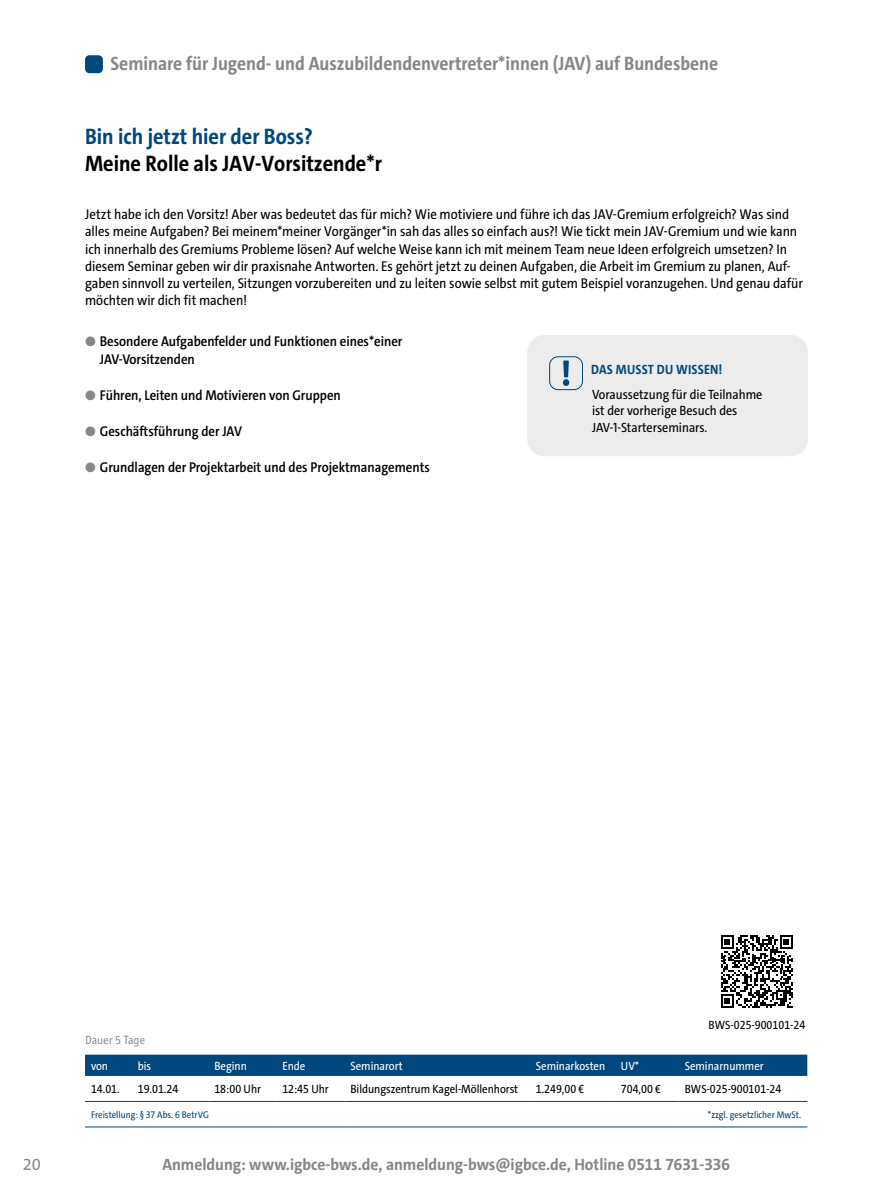
<style>
.page{position:relative;width:893px;height:1191px;background:#fff}
.page>*{position:absolute;margin:0;border:0;box-sizing:border-box;transform-origin:0 0}
.t1{font:700 22.5px "The Sans S Cd";color:#000}
.t2{font:700 22.5px "The Sans S Cd";color:#00477e}
.t3{font:700 19.5px "The Sans S Cd";color:#868786}
.t4{font:700 16.5px "The Sans S Cd";color:#868786;scale:1.05 1}
.t5{font:16.5px "The Sans";color:#868786}
.t6{font:14.25px/17.2px "The Sans S Cd";color:#000}
.t7{font:600 14.25px/18px "The Sans S Cd";color:#000}
.t8{font:13.5px/16.5px "The Sans S Cd";color:#000}
.t9{font:700 13.5px "The Sans S Cd";letter-spacing:.015em;color:#00477e}
.t10{font:12px "The Sans S Cd";color:#000}
.t11{font:12px "The Sans S Cd";color:#fff}
.t12{font:12px "Officina Sans ITC Std";color:#868786}
.t13{font:9.75px "The Sans S Cd";color:#00477e}
.s1{color:#868786}
</style>
<div class="page">
<div style="left:85px;top:55px;width:18px;height:18px;background:#00477e;border-radius:4px"></div>
<svg style="left:85px;top:1054px;width:722px;height:22px;background:#084d82"></svg>
<hr style="left:85px;top:1126px;width:47px;height:1px;background:#00477e">
<hr style="left:132px;top:1126px;width:76px;height:1px;background:#00477e">
<hr style="left:208px;top:1126px;width:68px;height:1px;background:#00477e">
<hr style="left:276px;top:1126px;width:68px;height:1px;background:#00477e">
<hr style="left:344px;top:1126px;width:186px;height:1px;background:#00477e">
<hr style="left:530px;top:1126px;width:85px;height:1px;background:#00477e">
<hr style="left:615px;top:1126px;width:64px;height:1px;background:#00477e">
<hr style="left:679px;top:1126px;width:128px;height:1px;background:#00477e">
<hr style="left:85px;top:1101px;width:47px;height:1px;background:#00477e">
<hr style="left:132px;top:1101px;width:76px;height:1px;background:#00477e">
<hr style="left:208px;top:1101px;width:68px;height:1px;background:#00477e">
<hr style="left:276px;top:1101px;width:68px;height:1px;background:#00477e">
<hr style="left:344px;top:1101px;width:186px;height:1px;background:#00477e">
<hr style="left:530px;top:1101px;width:85px;height:1px;background:#00477e">
<hr style="left:615px;top:1101px;width:64px;height:1px;background:#00477e">
<hr style="left:679px;top:1101px;width:128px;height:1px;background:#00477e">
<div style="left:527px;top:335px;width:281px;height:121px;background:#ececec;border-radius:17px"></div>
<div style="left:549px;top:356px;width:34px;height:34px;border:1px solid #00477e;border-radius:9px"></div>
<svg style="left:563px;top:360px;width:6px;height:26px"></svg>
<svg style="left:721px;top:935px;width:72px;height:72px"></svg>
<h2 class="t3" style="left:111px;top:51px;width:609px">Seminare für Jugend- und Auszubildendenvertreter*innen (JAV) auf Bundesbene</h2>
<h1 class="t2" style="left:85px;top:122px;width:229px">Bin ich jetzt hier der Boss?</h1>
<h1 class="t1" style="left:85px;top:149px;width:298px">Meine Rolle als JAV-Vorsitzende*r</h1>
<p class="t6" style="left:85px;top:206px;width:719px">Jetzt habe ich den Vorsitz! Aber was bedeutet das für mich? Wie motiviere und führe ich das JAV-Gremium erfolgreich? Was sind alles meine Aufgaben? Bei meinem*meiner Vorgänger*in sah das alles so einfach aus?! Wie tickt mein JAV-Gremium und wie kann ich innerhalb des Gremiums Probleme lösen? Auf welche Weise kann ich mit meinem Team neue Ideen erfolgreich umsetzen? In diesem Seminar geben wir dir praxisnahe Antworten. Es gehört jetzt zu deinen Aufgaben, die Arbeit im Gremium zu planen, Auf&shy;gaben sinnvoll zu verteilen, Sitzungen vorzubereiten und zu leiten sowie selbst mit gutem Beispiel voranzugehen. Und genau dafür möchten wir dich fit machen!</p>
<p class="t7" style="left:100px;top:332px;width:304px;text-indent:-15px"><span class="s1">●</span> Besondere Aufgabenfelder und Funktionen eines*einer<br>JAV-Vorsitzenden</p>
<p class="t7" style="left:85px;top:386px;width:257px"><span class="s1">●</span> Führen, Leiten und Motivieren von Gruppen</p>
<p class="t7" style="left:85px;top:422px;width:158px"><span class="s1">●</span> Geschäftsführung der JAV</p>
<p class="t7" style="left:85px;top:458px;width:346px"><span class="s1">●</span> Grundlagen der Projektarbeit und des Projektmanagements</p>
<p class="t9" style="left:591px;top:361px;width:133px">DAS MUSST DU WISSEN!</p>
<p class="t8" style="left:592px;top:386px;width:172px">Voraussetzung für die Teilnahme ist der vorherige Besuch des<br>JAV-1-Starterseminars.</p>
<p class="t5" style="left:23px;top:1154px;width:20px">20</p>
<p class="t10" style="left:708px;top:1017px;width:98px">BWS-025-900101-24</p>
<p class="t12" style="left:85px;top:1032px;width:62px">Dauer 5 Tage</p>
<p class="t11" style="left:91px;top:1057px;width:19px">von</p>
<p class="t11" style="left:138px;top:1057px;width:15px">bis</p>
<p class="t11" style="left:214px;top:1057px;width:34px">Beginn</p>
<p class="t11" style="left:282px;top:1057px;width:24px">Ende</p>
<p class="t11" style="left:350px;top:1057px;width:54px">Seminarort</p>
<p class="t11" style="left:536px;top:1057px;width:71px">Seminarkosten</p>
<p class="t11" style="left:621px;top:1057px;width:20px">UV*</p>
<p class="t11" style="left:685px;top:1057px;width:80px">Seminarnummer</p>
<p class="t10" style="left:91px;top:1081px;width:30px">14.01.</p>
<p class="t10" style="left:138px;top:1081px;width:42px">19.01.24</p>
<p class="t10" style="left:214px;top:1081px;width:48px">18:00 Uhr</p>
<p class="t10" style="left:282px;top:1081px;width:48px">12:45 Uhr</p>
<p class="t10" style="left:350px;top:1081px;width:169px">Bildungszentrum Kagel-Möllenhorst</p>
<p class="t10" style="left:536px;top:1081px;width:50px">1.249,00 €</p>
<p class="t10" style="left:621px;top:1081px;width:42px">704,00 €</p>
<p class="t10" style="left:685px;top:1081px;width:98px">BWS-025-900101-24</p>
<p class="t13" style="left:91px;top:1108px;width:119px">Freistellung: § 37 Abs. 6 BetrVG</p>
<p class="t13" style="left:708px;top:1108px;width:95px">*zzgl. gesetzlicher MwSt.</p>
<p class="t4" style="left:162px;top:1154px;width:542px">Anmeldung: www.igbce-bws.de, anmeldung-bws@igbce.de, Hotline 0511 7631-336</p>
</div>
